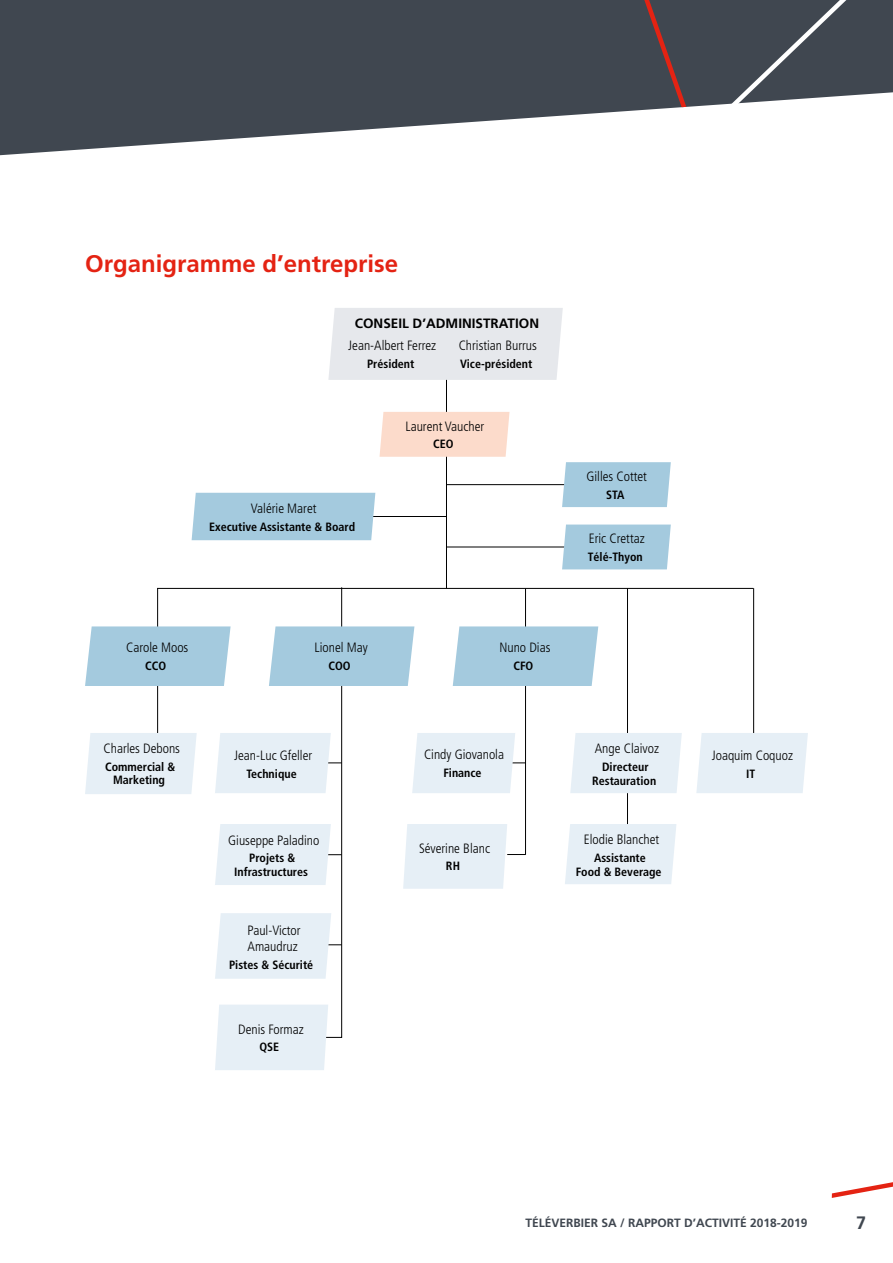
<style>
.page{position:relative;width:893px;height:1263px;background:#fff}
.page>*{position:absolute;margin:0;border:0;box-sizing:border-box;transform-origin:0 0}
.t1{font:700 24px "Frutiger";color:#e42313}
.t2{font:700 18px "Frutiger";color:#404750}
.t3{font:300 condensed 13.5px/16.5px "Frutiger";color:#000}
.t4{font:700 13.5px "Frutiger";color:#000}
.t5{font:700 condensed 12px/13.5px "Frutiger";color:#000;text-align:center}
.t6{font:700 12px "Frutiger";color:#404750}
</style>
<div class="page">
<hr style="left:446px;top:379px;width:1px;height:209px;background:#000">
<hr style="left:753px;top:588px;width:1px;height:151px;background:#000">
<hr style="left:157px;top:588px;width:596px;height:1px;background:#000">
<hr style="left:446px;top:547px;width:124px;height:1px;background:#000">
<hr style="left:446px;top:484px;width:124px;height:1px;background:#000">
<hr style="left:360px;top:516px;width:86px;height:1px;background:#000">
<svg style="left:0;top:0;width:632px;height:156px;background:#5b6169"></svg>
<svg style="left:632px;top:0;width:261px;height:111px;background:#575a61"></svg>
<div style="left:696px;top:733px;width:112px;height:60px;background:#e6eff6"></div>
<svg style="left:85px;top:587px;width:597px;height:483px"></svg>
<div style="left:379px;top:412px;width:130px;height:45px;background:#fcdbcb"></div>
<div style="left:192px;top:493px;width:183px;height:47px;background:#a4cade"></div>
<div style="left:562px;top:462px;width:109px;height:45px;background:#a4cade"></div>
<div style="left:562px;top:524px;width:109px;height:45px;background:#a4cade"></div>
<div style="left:328px;top:308px;width:235px;height:72px;background:#e6e8ec"></div>
<svg style="left:831px;top:1182px;width:62px;height:16px"></svg>
<h1 class="t1" style="left:85px;top:250px;width:314px">Organigramme d’entreprise</h1>
<p class="t4" style="left:355px;top:316px;width:186px">CONSEIL D’ADMINISTRATION</p>
<p class="t3" style="left:348px;top:338px;width:89px">Jean-Albert Ferrez</p>
<p class="t5" style="left:367px;top:357px;width:49px">Président</p>
<p class="t3" style="left:459px;top:338px;width:80px">Christian Burrus</p>
<p class="t5" style="left:460px;top:357px;width:74px">Vice-président</p>
<p class="t3" style="left:251px;top:501px;width:67px">Valérie Maret</p>
<p class="t5" style="left:209px;top:520px;width:147px">Executive Assistante &amp; Board</p>
<p class="t3" style="left:126px;top:640px;width:64px">Carole Moos</p>
<p class="t5" style="left:145px;top:659px;width:23px">CCO</p>
<p class="t3" style="left:104px;top:740px;width:78px">Charles Debons</p>
<p class="t5" style="left:105px;top:760px;width:72px">Commercial &amp;<br>Marketing</p>
<p class="t3" style="left:314px;top:640px;width:55px">Lionel May</p>
<p class="t5" style="left:328px;top:659px;width:24px">COO</p>
<p class="t3" style="left:234px;top:747px;width:79px">Jean-Luc Gfeller</p>
<p class="t5" style="left:247px;top:767px;width:52px">Technique</p>
<p class="t3" style="left:228px;top:832px;width:93px">Giuseppe Paladino</p>
<p class="t5" style="left:234px;top:851px;width:75px">Projets &amp;<br>Infrastructures</p>
<p class="t3" style="left:248px;top:922px;width:55px">Paul-Victor<br>Amaudruz</p>
<p class="t5" style="left:229px;top:958px;width:86px">Pistes &amp; Sécurité</p>
<p class="t3" style="left:238px;top:1021px;width:67px">Denis Formaz</p>
<p class="t5" style="left:259px;top:1040px;width:21px">QSE</p>
<p class="t3" style="left:405px;top:418px;width:80px">Laurent Vaucher</p>
<p class="t5" style="left:433px;top:437px;width:22px">CEO</p>
<p class="t3" style="left:586px;top:468px;width:62px">Gilles Cottet</p>
<p class="t5" style="left:606px;top:488px;width:20px">STA</p>
<p class="t3" style="left:589px;top:530px;width:57px">Eric Crettaz</p>
<p class="t5" style="left:588px;top:550px;width:56px">Télé-Thyon</p>
<p class="t3" style="left:499px;top:640px;width:53px">Nuno Dias</p>
<p class="t5" style="left:513px;top:659px;width:22px">CFO</p>
<p class="t3" style="left:424px;top:746px;width:82px">Cindy Giovanola</p>
<p class="t5" style="left:443px;top:766px;width:40px">Finance</p>
<p class="t3" style="left:419px;top:840px;width:73px">Séverine Blanc</p>
<p class="t5" style="left:446px;top:859px;width:16px">RH</p>
<p class="t3" style="left:595px;top:740px;width:66px">Ange Claivoz</p>
<p class="t5" style="left:592px;top:760px;width:66px">Directeur<br>Restauration</p>
<p class="t3" style="left:584px;top:831px;width:77px">Elodie Blanchet</p>
<p class="t5" style="left:576px;top:851px;width:87px">Assistante<br>Food &amp; Beverage</p>
<p class="t3" style="left:712px;top:747px;width:83px">Joaquim Coquoz</p>
<p class="t5" style="left:746px;top:767px;width:11px">IT</p>
<p class="t6" style="left:525px;top:1216px;width:283px">TÉLÉVERBIER SA / RAPPORT D’ACTIVITÉ 2018-2019</p>
<h2 class="t2" style="left:856px;top:1212px;width:12px">7</h2>
</div>
